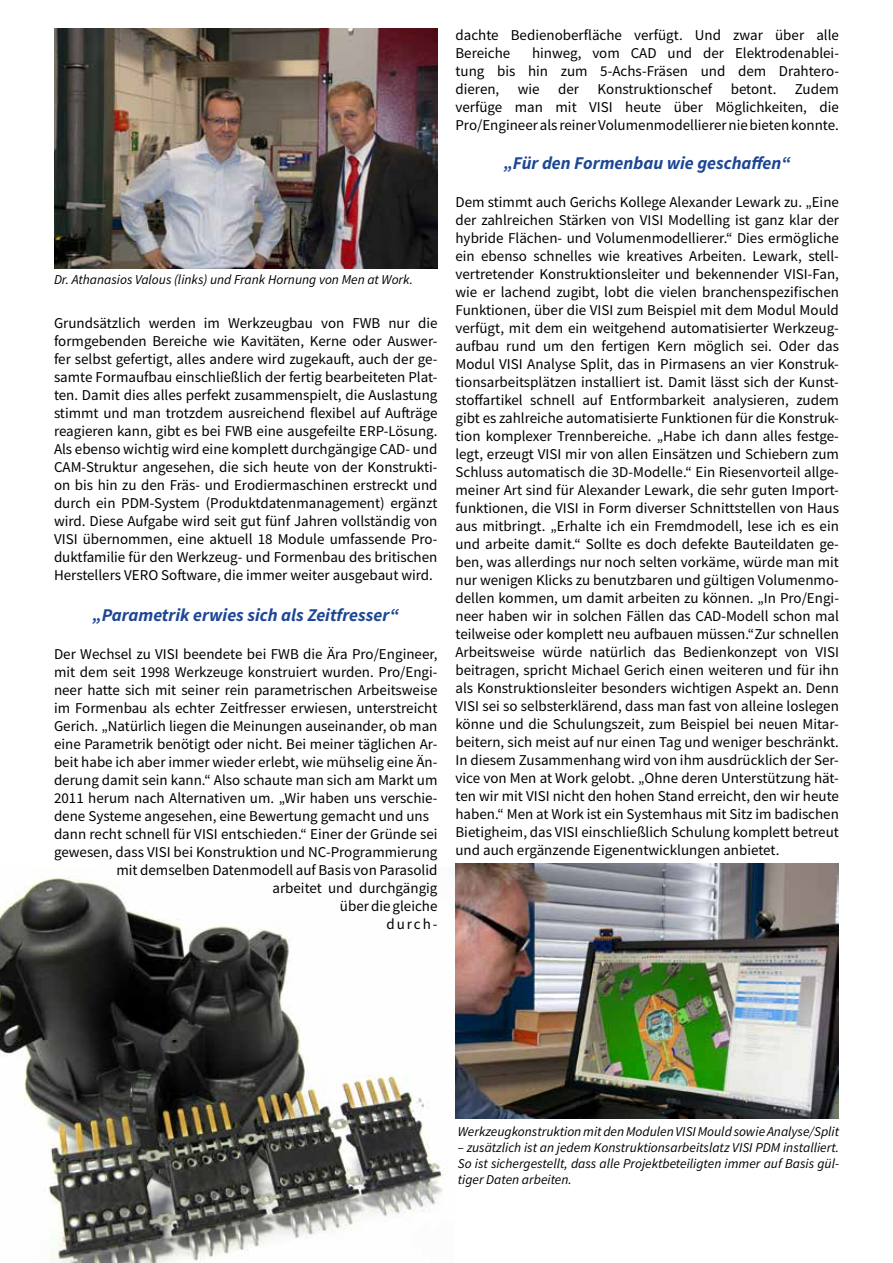
<style>
.page{position:relative;width:893px;height:1263px;background:#fff}
.page>*{position:absolute;margin:0;border:0;box-sizing:border-box;transform-origin:0 0}
.t1{font:italic 700 18px "Source Sans Pro";color:#1d4795}
.t2{font:15px/18px "Source Sans Pro";color:#000;text-align:justify}
.t3{font:italic 13.5px/16.2px "Source Sans Pro";color:#000;text-align:justify}
</style>
<div class="page">
<img style="left:0;top:867px;width:447px;height:396px">
<img style="left:455px;top:863px;width:384px;height:255px">
<img style="left:54px;top:28px;width:383px;height:241px">
<p class="t3" style="left:54px;top:271px;width:361px">Dr. Athanasios Valous (links) und Frank Hornung von Men at Work.</p>
<p class="t2" style="left:54px;top:314px;width:385px">Grundsätzlich werden im Werkzeugbau von FWB nur die formgebenden Bereiche wie Kavitäten, Kerne oder Auswer&shy;fer selbst gefertigt, alles andere wird zugekauft, auch der ge&shy;samte Formaufbau einschließlich der fertig bearbeiteten Plat&shy;ten. Damit dies alles perfekt zusammenspielt, die Auslastung stimmt und man trotzdem ausreichend flexibel auf Aufträge reagieren kann, gibt es bei FWB eine ausgefeilte ERP-Lösung.<br>Als ebenso wichtig wird eine komplett durchgängige CAD- und CAM-Struktur angesehen, die sich heute von der Konstrukti&shy;on bis hin zu den Fräs- und Erodiermaschinen erstreckt und durch ein PDM-System (Produktdatenmanagement) ergänzt wird. Diese Aufgabe wird seit gut fünf Jahren vollständig von VISI übernommen, eine aktuell 18 Module umfassende Pro&shy;duktfamilie für den Werkzeug- und Formenbau des britischen Herstellers VERO Software, die immer weiter ausgebaut wird.</p>
<p class="t1" style="left:93px;top:603px;width:308px">„Parametrik erwies sich als Zeitfresser“</p>
<p class="t2" style="left:54px;top:645px;width:385px">Der Wechsel zu VISI beendete bei FWB die Ära Pro/Engineer,</p>
<p class="t2" style="left:54px;top:663px;width:385px">mit dem seit 1998 Werkzeuge konstruiert wurden. Pro/Engi-</p>
<p class="t2" style="left:54px;top:681px;width:385px">neer hatte sich mit seiner rein parametrischen Arbeitsweise</p>
<p class="t2" style="left:54px;top:699px;width:385px">im Formenbau als echter Zeitfresser erwiesen, unterstreicht</p>
<p class="t2" style="left:54px;top:717px;width:385px">Gerich. „Natürlich liegen die Meinungen auseinander, ob man</p>
<p class="t2" style="left:54px;top:735px;width:385px">eine Parametrik benötigt oder nicht. Bei meiner täglichen Ar-</p>
<p class="t2" style="left:54px;top:753px;width:385px">beit habe ich aber immer wieder erlebt, wie mühselig eine Än-</p>
<p class="t2" style="left:54px;top:771px;width:385px">derung damit sein kann.“ Also schaute man sich am Markt um</p>
<p class="t2" style="left:54px;top:789px;width:385px">2011 herum nach Alternativen um. „Wir haben uns verschie-</p>
<p class="t2" style="left:54px;top:807px;width:377px">dene Systeme angesehen, eine Bewertung gemacht und uns</p>
<p class="t2" style="left:54px;top:825px;width:385px">dann recht schnell für VISI entschieden.“ Einer der Gründe sei</p>
<p class="t2" style="left:54px;top:843px;width:385px">gewesen, dass VISI bei Konstruktion und NC-Programmierung</p>
<p class="t2" style="left:116px;top:861px;width:322px">mit demselben Datenmodell auf Basis von Parasolid</p>
<p class="t2" style="left:272px;top:879px;width:167px">arbeitet und durchgängig</p>
<p class="t2" style="left:340px;top:897px;width:99px">über die gleiche</p>
<p class="t2" style="left:386px;top:915px;width:53px">durch-</p>
<p class="t2" style="left:455px;top:26px;width:385px">dachte Bedienoberfläche verfügt. Und zwar über alle<br>Bereiche</p>
<p class="t2" style="left:455px;top:44px;width:385px;text-indent:77px">hinweg, vom CAD und der Elektrodenablei&shy;tung bis hin zum 5-Achs-Fräsen und dem Drahtero&shy;dieren, wie der Konstruktionschef betont. Zudem verfüge man mit VISI heute über Möglichkeiten, die Pro/Engineer als reiner Volumenmodellierer nie bieten konnte.</p>
<p class="t1" style="left:504px;top:151px;width:288px">„Für den Formenbau wie geschaffen“</p>
<p class="t2" style="left:455px;top:193px;width:385px">Dem stimmt auch Gerichs Kollege Alexander Lewark zu. „Eine der zahlreichen Stärken von VISI Modelling ist ganz klar der hybride Flächen- und Volumenmodellierer.“ Dies ermögliche ein ebenso schnelles wie kreatives Arbeiten. Lewark, stell&shy;vertretender Konstruktionsleiter und bekennender VISI-Fan, wie er lachend zugibt, lobt die vielen branchenspezifischen Funktionen, über die VISI zum Beispiel mit dem Modul Mould verfügt, mit dem ein weitgehend automatisierter Werkzeug&shy;aufbau rund um den fertigen Kern möglich sei. Oder das Modul VISI Analyse Split, das in Pirmasens an vier Konstruk&shy;tionsarbeitsplätzen installiert ist. Damit lässt sich der Kunst&shy;stoffartikel schnell auf Entformbarkeit analysieren, zudem gibt es zahlreiche automatisierte Funktionen für die Konstruk&shy;tion komplexer Trennbereiche. „Habe ich dann alles festge&shy;legt, erzeugt VISI mir von allen Einsätzen und Schiebern zum Schluss automatisch die 3D-Modelle.“ Ein Riesenvorteil allge&shy;meiner Art sind für Alexander Lewark, die sehr guten Import&shy;funktionen, die VISI in Form diverser Schnittstellen von Haus aus mitbringt. „Erhalte ich ein Fremdmodell, lese ich es ein und arbeite damit.“ Sollte es doch defekte Bauteildaten ge&shy;ben, was allerdings nur noch selten vorkäme, würde man mit nur wenigen Klicks zu benutzbaren und gültigen Volumenmo&shy;dellen kommen, um damit arbeiten zu können. „In Pro/Engi&shy;neer haben wir in solchen Fällen das CAD-Modell schon mal teilweise oder komplett neu aufbauen müssen.“Zur schnellen Arbeitsweise würde natürlich das Bedienkonzept von VISI beitragen, spricht Michael Gerich einen weiteren und für ihn als Konstruktionsleiter besonders wichtigen Aspekt an. Denn VISI sei so selbsterklärend, dass man fast von alleine loslegen könne und die Schulungszeit, zum Beispiel bei neuen Mitar&shy;beitern, sich meist auf nur einen Tag und weniger beschränkt.<br>In diesem Zusammenhang wird von ihm ausdrücklich der Ser&shy;vice von Men at Work gelobt. „Ohne deren Unterstützung hät&shy;ten wir mit VISI nicht den hohen Stand erreicht, den wir heute haben.“ Men at Work ist ein Systemhaus mit Sitz im badischen Bietigheim, das VISI einschließlich Schulung komplett betreut und auch ergänzende Eigenentwicklungen anbietet.</p>
<p class="t3" style="left:458px;top:1123px;width:383px">Werkzeugkonstruktion mit den Modulen VISI Mould sowie Analyse/Split</p>
<p class="t3" style="left:458px;top:1139px;width:383px">– zusätzlich ist an jedem Konstruktionsarbeitslatz VISI PDM installiert.<br>So ist sichergestellt, dass alle Projektbeteiligten immer auf Basis gül&shy;tiger Daten arbeiten.</p>
</div>
